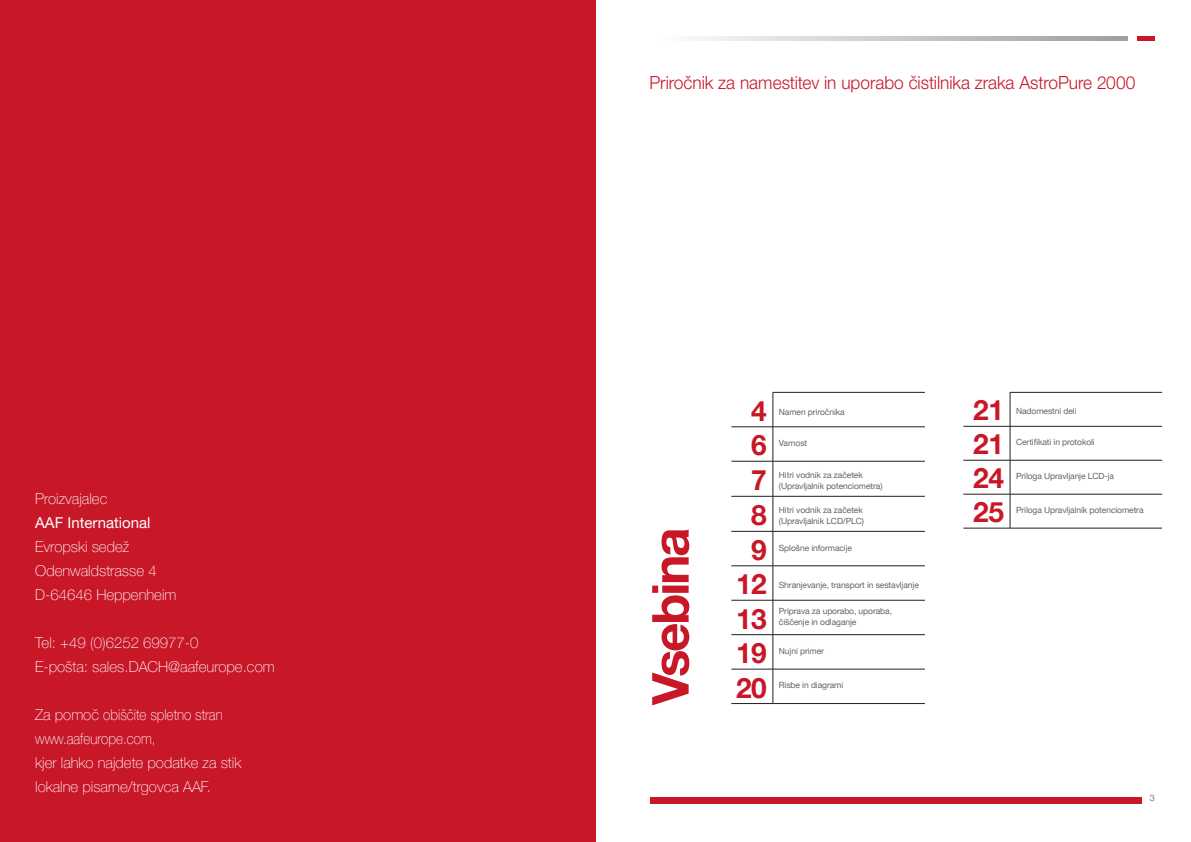
<style>
.page{position:relative;width:1191px;height:842px;background:#fff}
.page>*{position:absolute;margin:0;border:0;box-sizing:border-box;transform-origin:0 0}
.Headlines{font:700 51px "Helvetica Neue LT Pro";letter-spacing:-.045em;color:#c81727}
.message_from_paul_2{font:700 28px "Helvetica Neue LT Pro";letter-spacing:-.01em;color:#c81727}
.Headlines-2{font:300 18px "Helvetica Neue LT Pro";letter-spacing:-.005em;color:#c81727;scale:.96 1}
.t1{font:100 15px/24px "Helvetica Neue LT Pro";color:#fff}
.t2{font:15px "Helvetica Neue LT Pro";color:#fff}
.t3{font:300 9px "Helvetica Neue LT Pro";color:#57585a}
.prod_matrix_text_bol{font:8.5px/11px "Helvetica Neue LT Pro";letter-spacing:-.01em;color:#636366}
</style>
<div class="page">
<div style="left:649px;top:797px;width:492px;height:7px;background:#c81727"></div>
<div style="left:0;top:0;width:595px;height:842px;background:#c81727"></div>
<div style="left:1136px;top:36px;width:18px;height:5px;background:#c81727"></div>
<svg style="left:700px;top:36px;width:427px;height:5px;background:#c7c8ca"></svg>
<hr style="left:772px;top:392px;width:153px;height:1px;background:#231f20">
<hr style="left:772px;top:392px;width:1px;height:35px;background:#231f20">
<hr style="left:773px;top:427px;width:152px;height:1px;background:#231f20">
<hr style="left:772px;top:427px;width:1px;height:34px;background:#231f20">
<hr style="left:773px;top:461px;width:152px;height:1px;background:#231f20">
<hr style="left:772px;top:461px;width:1px;height:35px;background:#231f20">
<hr style="left:773px;top:496px;width:152px;height:1px;background:#231f20">
<hr style="left:772px;top:496px;width:1px;height:35px;background:#231f20">
<hr style="left:773px;top:531px;width:152px;height:1px;background:#231f20">
<hr style="left:772px;top:531px;width:1px;height:35px;background:#231f20">
<hr style="left:773px;top:566px;width:152px;height:1px;background:#231f20">
<hr style="left:772px;top:566px;width:1px;height:34px;background:#231f20">
<hr style="left:773px;top:600px;width:152px;height:1px;background:#231f20">
<hr style="left:772px;top:600px;width:1px;height:34px;background:#231f20">
<hr style="left:773px;top:634px;width:152px;height:1px;background:#231f20">
<hr style="left:772px;top:635px;width:1px;height:34px;background:#231f20">
<hr style="left:773px;top:669px;width:152px;height:1px;background:#231f20">
<hr style="left:772px;top:669px;width:1px;height:34px;background:#231f20">
<hr style="left:773px;top:703px;width:152px;height:1px;background:#231f20">
<hr style="left:731px;top:427px;width:42px;height:1px;background:#231f20">
<hr style="left:731px;top:461px;width:42px;height:1px;background:#231f20">
<hr style="left:731px;top:496px;width:42px;height:1px;background:#231f20">
<hr style="left:731px;top:531px;width:42px;height:1px;background:#231f20">
<hr style="left:731px;top:566px;width:42px;height:1px;background:#231f20">
<hr style="left:731px;top:600px;width:42px;height:1px;background:#231f20">
<hr style="left:731px;top:634px;width:42px;height:1px;background:#231f20">
<hr style="left:731px;top:669px;width:42px;height:1px;background:#231f20">
<hr style="left:731px;top:703px;width:42px;height:1px;background:#231f20">
<hr style="left:1010px;top:392px;width:152px;height:1px;background:#231f20">
<hr style="left:1010px;top:392px;width:1px;height:34px;background:#231f20">
<hr style="left:1010px;top:426px;width:152px;height:1px;background:#231f20">
<hr style="left:1010px;top:426px;width:1px;height:34px;background:#231f20">
<hr style="left:1010px;top:460px;width:152px;height:1px;background:#231f20">
<hr style="left:1010px;top:460px;width:1px;height:34px;background:#231f20">
<hr style="left:1010px;top:494px;width:152px;height:1px;background:#231f20">
<hr style="left:1010px;top:494px;width:1px;height:34px;background:#231f20">
<hr style="left:1010px;top:528px;width:152px;height:1px;background:#231f20">
<hr style="left:963px;top:426px;width:47px;height:1px;background:#231f20">
<hr style="left:963px;top:460px;width:47px;height:1px;background:#231f20">
<hr style="left:963px;top:494px;width:47px;height:1px;background:#231f20">
<hr style="left:963px;top:528px;width:47px;height:1px;background:#231f20">
<p class="t1" style="left:35px;top:487px;width:74px">Proizvajalec</p>
<p class="t2" style="left:35px;top:513px;width:117px">AAF International</p>
<p class="t1" style="left:35px;top:535px;width:95px">Evropski sedež</p>
<p class="t1" style="left:35px;top:559px;width:123px">Odenwaldstrasse 4</p>
<p class="t1" style="left:35px;top:583px;width:143px">D-64646 Heppenheim</p>
<p class="t1" style="left:35px;top:631px;width:165px">Tel: +49 (0)6252 69977-0</p>
<p class="t1" style="left:35px;top:655px;width:241px">E-pošta: sales.DACH@aafeurope.com</p>
<p class="t1" style="left:35px;top:703px;width:189px">Za pomoč obiščite spletno stran www.aafeurope.com,</p>
<p class="t1" style="left:35px;top:751px;width:207px">kjer lahko najdete podatke za stik lokalne pisarne/trgovca AAF.</p>
<p class="Headlines-2" style="left:649px;top:71px;width:508px">Priročnik za namestitev in uporabo čistilnika zraka AstroPure 2000</p>
<p class="Headlines" style="left:639px;top:705px;width:179px;rotate:-90deg">Vsebina</p>
<p class="message_from_paul_2" style="left:751px;top:393px;width:17px">4</p>
<p class="prod_matrix_text_bol" style="left:779px;top:406px;width:67px">Namen priročnika</p>
<p class="message_from_paul_2" style="left:751px;top:428px;width:17px">6</p>
<p class="prod_matrix_text_bol" style="left:779px;top:437px;width:30px">Varnost</p>
<p class="message_from_paul_2" style="left:751px;top:463px;width:17px">7</p>
<p class="prod_matrix_text_bol" style="left:779px;top:470px;width:85px">Hitri vodnik za začetek</p>
<p class="prod_matrix_text_bol" style="left:779px;top:481px;width:105px">(Upravljalnik potenciometra)</p>
<p class="message_from_paul_2" style="left:751px;top:498px;width:17px">8</p>
<p class="prod_matrix_text_bol" style="left:779px;top:505px;width:85px">Hitri vodnik za začetek</p>
<p class="prod_matrix_text_bol" style="left:779px;top:516px;width:87px">(Upravljalnik LCD/PLC)</p>
<p class="message_from_paul_2" style="left:751px;top:532px;width:17px">9</p>
<p class="prod_matrix_text_bol" style="left:779px;top:542px;width:75px">Splošne informacije</p>
<p class="message_from_paul_2" style="left:736px;top:567px;width:32px">12</p>
<p class="prod_matrix_text_bol" style="left:779px;top:579px;width:142px">Shranjevanje, transport in sestavljanje</p>
<p class="message_from_paul_2" style="left:736px;top:601px;width:32px">13</p>
<p class="prod_matrix_text_bol" style="left:779px;top:605px;width:115px">Priprava za uporabo, uporaba, čiščenje in odlaganje</p>
<p class="message_from_paul_2" style="left:736px;top:636px;width:32px">19</p>
<p class="prod_matrix_text_bol" style="left:779px;top:645px;width:47px">Nujni primer</p>
<p class="message_from_paul_2" style="left:736px;top:670px;width:32px">20</p>
<p class="prod_matrix_text_bol" style="left:779px;top:680px;width:66px">Risbe in diagrami</p>
<p class="message_from_paul_2" style="left:973px;top:393px;width:32px">21</p>
<p class="prod_matrix_text_bol" style="left:1016px;top:406px;width:62px">Nadomestni deli</p>
<p class="message_from_paul_2" style="left:973px;top:427px;width:32px">21</p>
<p class="prod_matrix_text_bol" style="left:1016px;top:437px;width:80px">Certifikati in protokoli</p>
<p class="message_from_paul_2" style="left:973px;top:461px;width:32px">24</p>
<p class="prod_matrix_text_bol" style="left:1016px;top:470px;width:99px">Priloga Upravljanje LCD-ja</p>
<p class="message_from_paul_2" style="left:973px;top:495px;width:32px">25</p>
<p class="prod_matrix_text_bol" style="left:1016px;top:504px;width:129px">Priloga Upravljalnik potenciometra</p>
<p class="t3" style="left:1150px;top:792px;width:7px">3</p>
</div>
